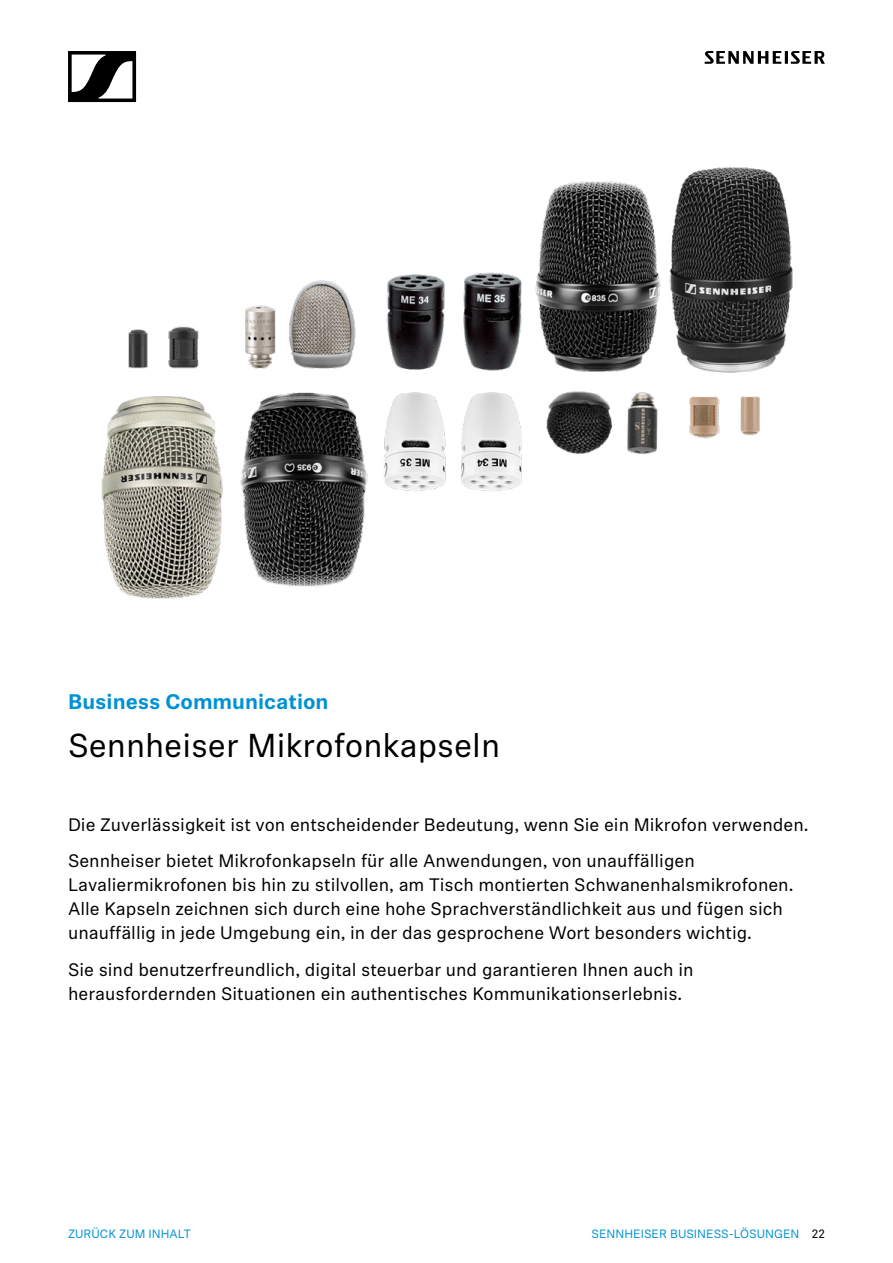
<style>
.page{position:relative;width:893px;height:1263px;background:#fff}
.page>*{position:absolute;margin:0;border:0;box-sizing:border-box;transform-origin:0 0}
.t1{font:33px "Sennheiser Neue";color:#000}
.t2{font:700 21px "Sennheiser Neue";color:#0092d4}
.t3{font:18px/24px "Sennheiser Neue";color:#000}
.t4{font:12px "Sennheiser Neue";color:#0092d4}
.s1{color:#000}
</style>
<div class="page">
<svg style="left:68px;top:51px;width:68px;height:51px"></svg>
<svg style="left:705px;top:51px;width:120px;height:13px"></svg>
<img style="left:101px;top:167px;width:692px;height:432px">
<p class="t2" style="left:68px;top:686px;width:262px">Business Communication</p>
<h1 class="t1" style="left:68px;top:723px;width:433px">Sennheiser Mikrofonkapseln</h1>
<p class="t3" style="left:68px;top:805px;width:742px;line-height:36.8px">Die Zuverlässigkeit ist von entscheidender Bedeutung, wenn Sie ein Mikrofon verwenden.<br>Sennheiser bietet Mikrofonkapseln für alle Anwendungen, von unauffälligen</p>
<p class="t3" style="left:68px;top:872px;width:727px">Lavaliermikrofonen bis hin zu stilvollen, am Tisch montierten Schwanenhalsmikrofonen.<br>Alle Kapseln zeichnen sich durch eine hohe Sprachverständlichkeit aus und fügen sich unauffällig in jede Umgebung ein, in der das gesprochene Wort besonders wichtig.</p>
<p class="t3" style="left:68px;top:957px;width:627px">Sie sind benutzerfreundlich, digital steuerbar und garantieren Ihnen auch in herausfordernden Situationen ein authentisches Kommunikationserlebnis.</p>
<p class="t4" style="left:68px;top:1225px;width:124px">ZURÜCK ZUM INHALT</p>
<p class="t4" style="left:592px;top:1225px;width:235px">SENNHEISER BUSINESS-LÖSUNGEN <span class="s1">22</span></p>
</div>
